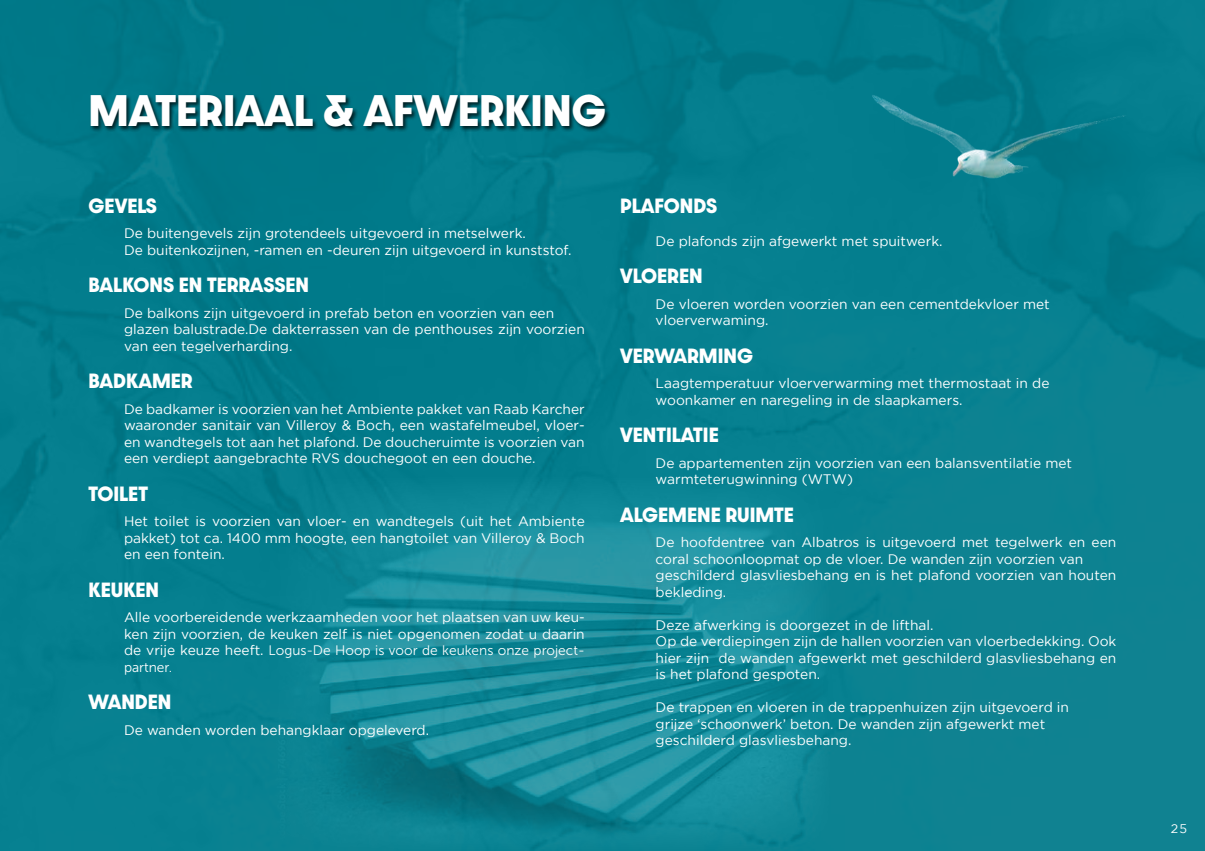
<style>
.page{position:relative;width:1205px;height:851px;background:#fff}
.page>*{position:absolute;margin:0;border:0;box-sizing:border-box;transform-origin:0 0}
.t1{font:700 37.5px "Dazzle Unicase";color:#fff}
.t2{font:700 17.5px "Dazzle Unicase";color:#fff}
.t3{font:13.75px/16.5px "Gotham";color:#fff}
.t4{font:13.75px/16.5px "Museo Sans 300";color:#fff}
.t5{font:12.5px "Gotham";color:#fff}
.s1{font-family:"Gotham"}
</style>
<div class="page">
<img style="left:0;top:0;width:1205px;height:850px">
<div style="left:90px;top:94px;width:521px;height:39px;background:#000;opacity:.75"></div>
<img style="left:269px;top:475px;width:563px;height:375px">
<img style="left:865px;top:89px;width:270px;height:95px">
<h1 class="t1" style="left:89px;top:81px;width:519px">MATERIAAL &amp; AFWERKING</h1>
<p class="t2" style="left:89px;top:192px;width:70px">GEVELS</p>
<p class="t3" style="left:124px;top:225px;width:449px">De buitengevels zijn grotendeels uitgevoerd in metselwerk.<br>De buitenkozijnen, -ramen en -deuren zijn uitgevoerd in kunststof.</p>
<p class="t2" style="left:89px;top:271px;width:222px">BALKONS EN TERRASSEN</p>
<p class="t3" style="left:124px;top:304px;width:462px">De balkons zijn uitgevoerd in prefab beton en voorzien van een glazen balustrade.De dakterrassen van de penthouses zijn voorzien van een tegelverharding.</p>
<p class="t2" style="left:89px;top:367px;width:106px">BADKAMER</p>
<p class="t3" style="left:124px;top:400px;width:462px;text-align:justify">De badkamer is voorzien van het Ambiente pakket van Raab Karcher waaronder sanitair van Villeroy &amp; Boch, een wastafelmeubel, vloer&shy;en wandtegels tot aan het plafond. De doucheruimte is voorzien van een verdiept aangebrachte RVS douchegoot en een douche.</p>
<p class="t2" style="left:89px;top:480px;width:61px">TOILET</p>
<p class="t3" style="left:124px;top:513px;width:462px;text-align:justify">Het toilet is voorzien van vloer- en wandtegels (uit het Ambiente pakket) tot ca. 1400 mm hoogte, een hangtoilet van Villeroy &amp; Boch en een fontein.</p>
<p class="t2" style="left:89px;top:576px;width:72px">KEUKEN</p>
<p class="t3" style="left:124px;top:609px;width:462px">Alle voorbereidende werkzaamheden voor het plaatsen van uw keu&shy;ken zijn voorzien, de keuken zelf is niet opgenomen zodat u daarin</p>
<p class="t4" style="left:124px;top:642px;width:462px"><span class="s1">de vrije keuze heeft.</span> Logus-De Hoop is voor de keukens onze project&shy;partner.</p>
<p class="t2" style="left:89px;top:688px;width:84px">WANDEN</p>
<p class="t3" style="left:124px;top:721px;width:307px">De wanden worden behangklaar opgeleverd.</p>
<p class="t2" style="left:620px;top:192px;width:99px">PLAFONDS</p>
<p class="t3" style="left:656px;top:232px;width:288px">De plafonds zijn afgewerkt met spuitwerk.</p>
<p class="t2" style="left:620px;top:262px;width:84px">VLOEREN</p>
<p class="t3" style="left:656px;top:295px;width:396px">De vloeren worden voorzien van een cementdekvloer met vloerverwaming.</p>
<p class="t2" style="left:620px;top:342px;width:134px">VERWARMING</p>
<p class="t3" style="left:656px;top:375px;width:395px">Laagtemperatuur vloerverwarming met thermostaat in de woonkamer en naregeling in de slaapkamers.</p>
<p class="t2" style="left:620px;top:421px;width:100px">VENTILATIE</p>
<p class="t3" style="left:656px;top:454px;width:418px">De appartementen zijn voorzien van een balansventilatie met warmteterugwinning (WTW)</p>
<p class="t2" style="left:620px;top:501px;width:175px">ALGEMENE RUIMTE</p>
<p class="t3" style="left:656px;top:534px;width:462px">De hoofdentree van Albatros is uitgevoerd met tegelwerk en een coral schoonloopmat op de vloer. De wanden zijn voorzien van geschilderd glasvliesbehang en is het plafond voorzien van houten bekleding.</p>
<p class="t3" style="left:656px;top:616px;width:462px">Deze afwerking is doorgezet in de lifthal.<br>Op de verdiepingen zijn de hallen voorzien van vloerbedekking. Ook hier zijn de wanden afgewerkt met geschilderd glasvliesbehang en is het plafond gespoten.</p>
<p class="t3" style="left:656px;top:699px;width:415px">De trappen en vloeren in de trappenhuizen zijn uitgevoerd in grijze ‘schoonwerk’ beton. De wanden zijn afgewerkt met geschilderd glasvliesbehang.</p>
<p class="t5" style="left:1171px;top:821px;width:18px">25</p>
</div>
